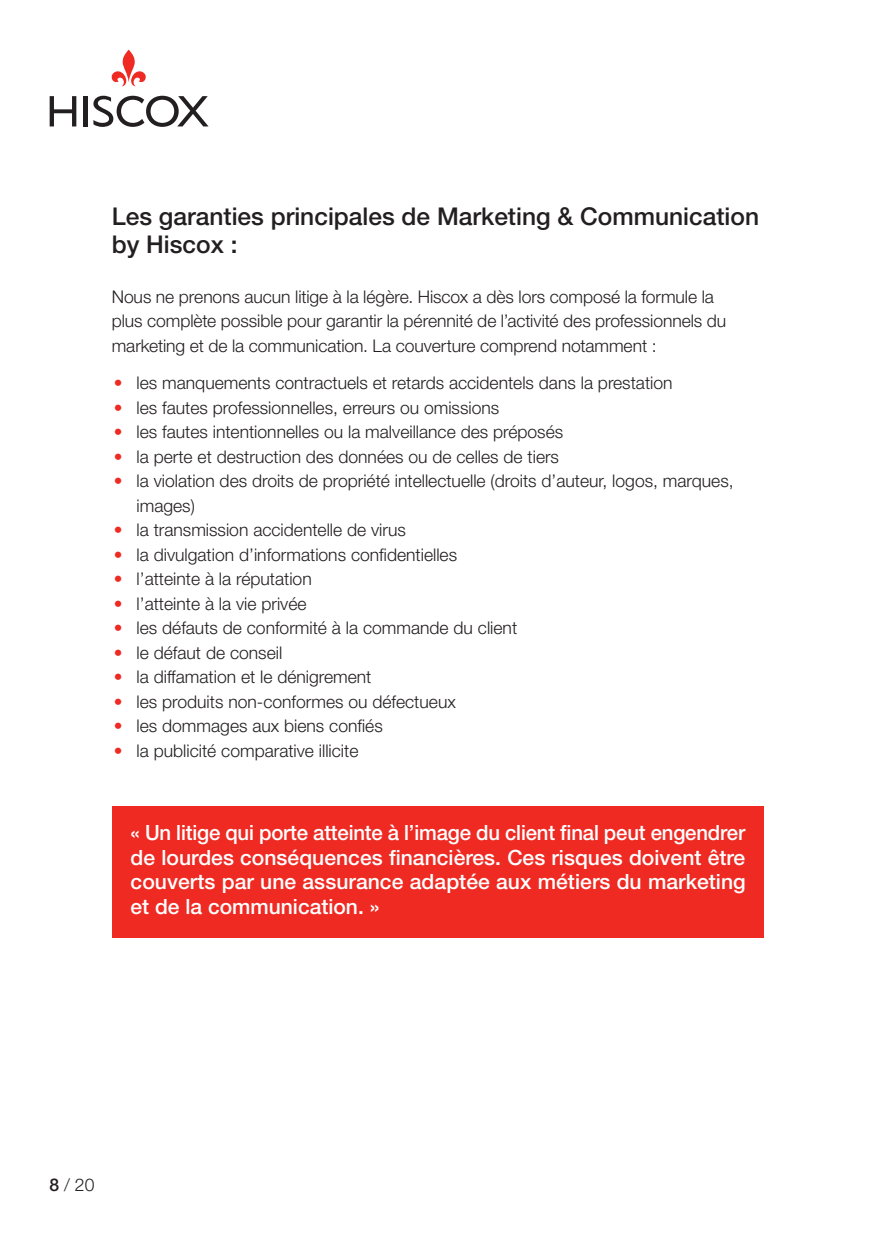
<style>
.page{position:relative;width:874px;height:1241px;background:#fff}
.page>*{position:absolute;margin:0;border:0;box-sizing:border-box;transform-origin:0 0}
.t1{font:500 24.5px/28px "Helvetica Neue LT Std";color:#231f20}
.t2{font:500 21px/24.5px "Helvetica Neue LT Std";color:#fff;text-align:justify}
.t3{font:300 17.5px/24.5px "Helvetica Neue LT Std";color:#231f20}
.s1{color:#ee2a23}
.s2{font-weight:500}
</style>
<div class="page">
<svg style="left:112px;top:50px;width:34px;height:36px"></svg>
<hr style="left:83px;top:96px;width:4px;height:30px;background:#231f20">
<svg style="left:50px;top:96px;width:26px;height:30px"></svg>
<svg style="left:93px;top:96px;width:115px;height:31px"></svg>
<div style="left:112px;top:806px;width:651px;height:131px;background:#ee2a23"></div>
<h1 class="t1" style="left:112px;top:202px;width:648px">Les garanties principales de Marketing &amp; Communication by Hiscox :</h1>
<p class="t3" style="left:112px;top:284px;width:615px">Nous ne prenons aucun litige à la légère. Hiscox a dès lors composé la formule la plus complète possible pour garantir la pérennité de l’activité des professionnels du marketing et de la communication. La couverture comprend notamment :</p>
<p class="t3" style="left:114px;top:370px;width:560px"><span class="s1">•</span> les manquements contractuels et retards accidentels dans la prestation</p>
<p class="t3" style="left:114px;top:394px;width:387px"><span class="s1">•</span> les fautes professionnelles, erreurs ou omissions</p>
<p class="t3" style="left:114px;top:419px;width:450px"><span class="s1">•</span> les fautes intentionnelles ou la malveillance des préposés</p>
<p class="t3" style="left:114px;top:443px;width:446px"><span class="s1">•</span> la perte et destruction des données ou de celles de tiers</p>
<p class="t3" style="left:136px;top:468px;width:598px;text-indent:-23px"><span class="s1">•</span> la violation des droits de propriété intellectuelle (droits d’auteur, logos, marques, images)</p>
<p class="t3" style="left:114px;top:517px;width:293px"><span class="s1">•</span> la transmission accidentelle de virus</p>
<p class="t3" style="left:114px;top:541px;width:344px"><span class="s1">•</span> la divulgation d’informations confidentielles</p>
<p class="t3" style="left:114px;top:566px;width:199px"><span class="s1">•</span> l’atteinte à la réputation</p>
<p class="t3" style="left:114px;top:590px;width:194px"><span class="s1">•</span> l’atteinte à la vie privée</p>
<p class="t3" style="left:114px;top:615px;width:404px"><span class="s1">•</span> les défauts de conformité à la commande du client</p>
<p class="t3" style="left:114px;top:639px;width:170px"><span class="s1">•</span> le défaut de conseil</p>
<p class="t3" style="left:114px;top:664px;width:259px"><span class="s1">•</span> la diffamation et le dénigrement</p>
<p class="t3" style="left:114px;top:688px;width:343px"><span class="s1">•</span> les produits non-conformes ou défectueux</p>
<p class="t3" style="left:114px;top:713px;width:270px"><span class="s1">•</span> les dommages aux biens confiés</p>
<p class="t3" style="left:114px;top:737px;width:246px"><span class="s1">•</span> la publicité comparative illicite</p>
<p class="t2" style="left:130px;top:820px;width:616px">« Un litige qui porte atteinte à l’image du client final peut engendrer de lourdes conséquences financières. Ces risques doivent être couverts par une assurance adaptée aux métiers du marketing et de la communication. »</p>
<p class="t3" style="left:50px;top:1171px;width:46px"><span class="s2">8</span> / 20</p>
</div>
